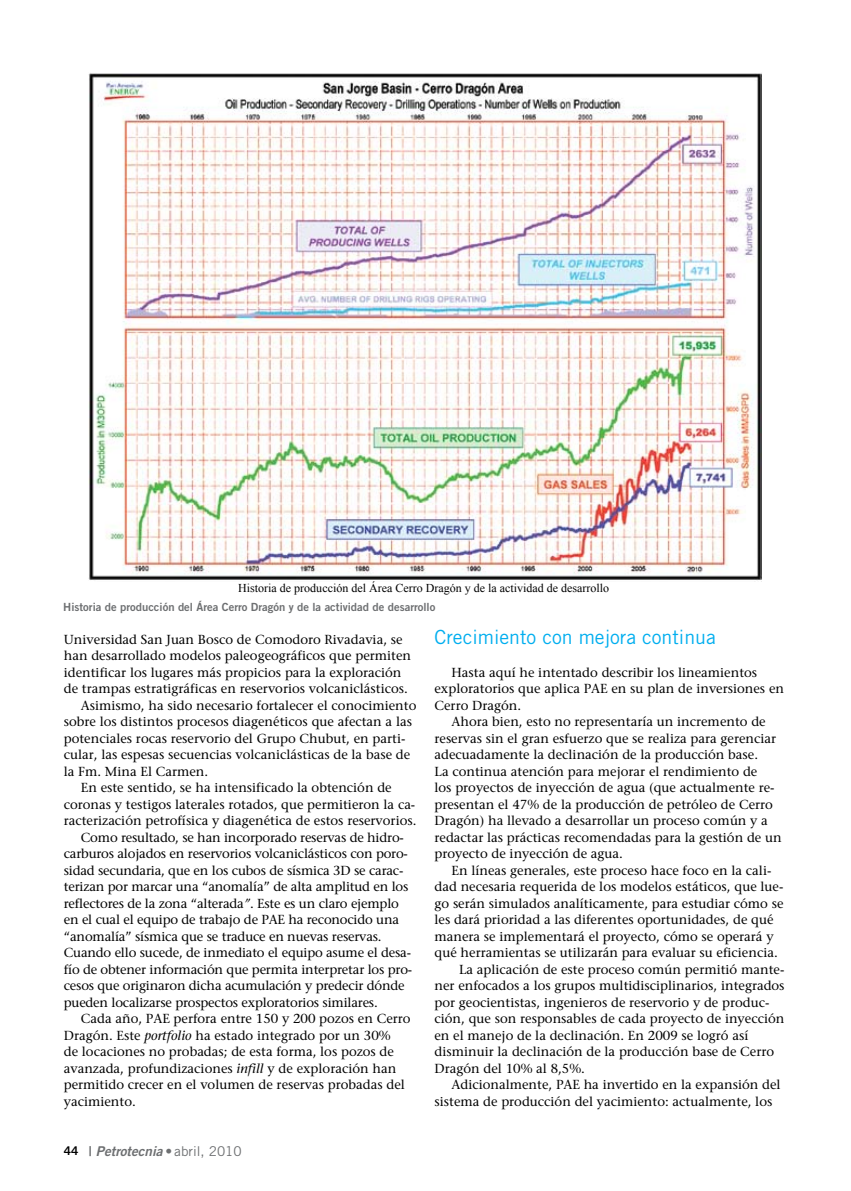
<style>
.page{position:relative;width:851px;height:1191px;background:#fff}
.page>*{position:absolute;margin:0;border:0;box-sizing:border-box;transform-origin:0 0}
.t1{font:19.5px "Trade Gothic";color:#00aeef}
.t2{font:italic 13.5px "Trade Gothic Bold Two";color:#6d6f71}
.t3{font:13.05px/16.5px "Stone Serif";color:#000}
.t4{font:12px "Times New Roman";color:#000}
.t5{font:11.25px "Trade Gothic Bold Two";color:#6d6f71}
.s1{font-style:italic}
.s2{font-style:normal;font-size:12px;color:#000}
.s3{font-style:normal}
.s4{font-family:"Trade Gothic";font-style:normal}
</style>
<div class="page">
<img style="left:88px;top:73px;width:673px;height:507px">
<p class="t4" style="left:238px;top:581px;width:372px">Historia de producción del Área Cerro Dragón y de la actividad de desarrollo</p>
<p class="t5" style="left:63px;top:600px;width:373px">Historia de producción del Área Cerro Dragón y de la actividad de desarrollo</p>
<p class="t3" style="left:64px;top:631px;width:340px">Universidad San Juan Bosco de Comodoro Rivadavia, se</p>
<p class="t3" style="left:64px;top:647px;width:349px">han desarrollado modelos paleogeográficos que permiten</p>
<p class="t3" style="left:64px;top:664px;width:339px">identificar los lugares más propicios para la exploración</p>
<p class="t3" style="left:64px;top:680px;width:345px">de trampas estratigráficas en reservorios volcaniclásticos.</p>
<p class="t3" style="left:81px;top:697px;width:337px">Asimismo, ha sido necesario fortalecer el conocimiento</p>
<p class="t3" style="left:64px;top:713px;width:349px">sobre los distintos procesos diagenéticos que afectan a las</p>
<p class="t3" style="left:64px;top:730px;width:343px">potenciales rocas reservorio del Grupo Chubut, en parti-</p>
<p class="t3" style="left:64px;top:746px;width:348px">cular, las espesas secuencias volcaniclásticas de la base de</p>
<p class="t3" style="left:64px;top:763px;width:146px">la Fm. Mina El Carmen.</p>
<p class="t3" style="left:81px;top:779px;width:312px">En este sentido, se ha intensificado la obtención de</p>
<p class="t3" style="left:64px;top:796px;width:353px">coronas y testigos laterales rotados, que permitieron la ca-</p>
<p class="t3" style="left:64px;top:812px;width:354px">racterización petrofísica y diagenética de estos reservorios.</p>
<p class="t3" style="left:81px;top:829px;width:324px">Como resultado, se han incorporado reservas de hidro-</p>
<p class="t3" style="left:64px;top:845px;width:345px">carburos alojados en reservorios volcaniclásticos con poro-</p>
<p class="t3" style="left:64px;top:862px;width:341px">sidad secundaria, que en los cubos de sísmica 3D se carac-</p>
<p class="t3" style="left:64px;top:878px;width:346px">terizan por marcar una “anomalía” de alta amplitud en los</p>
<p class="t3" style="left:64px;top:895px;width:336px">reflectores de la zona “alterada<span class="s1">”</span>. Este es un claro ejemplo</p>
<p class="t3" style="left:64px;top:911px;width:337px">en el cual el equipo de trabajo de PAE ha reconocido una</p>
<p class="t3" style="left:64px;top:928px;width:319px">“anomalía” sísmica que se traduce en nuevas reservas.</p>
<p class="t3" style="left:64px;top:944px;width:349px">Cuando ello sucede, de inmediato el equipo asume el desa-</p>
<p class="t3" style="left:64px;top:961px;width:350px">fío de obtener información que permita interpretar los pro-</p>
<p class="t3" style="left:64px;top:977px;width:342px">cesos que originaron dicha acumulación y predecir dónde</p>
<p class="t3" style="left:64px;top:994px;width:315px">pueden localizarse prospectos exploratorios similares.</p>
<p class="t3" style="left:81px;top:1010px;width:331px">Cada año, PAE perfora entre 150 y 200 pozos en Cerro</p>
<p class="t3" style="left:64px;top:1026px;width:328px">Dragón. Este <span class="s1">portfolio</span> ha estado integrado por un 30%</p>
<p class="t3" style="left:64px;top:1043px;width:331px">de locaciones no probadas; de esta forma, los pozos de</p>
<p class="t3" style="left:64px;top:1059px;width:334px">avanzada, profundizaciones <span class="s1">infill</span> y de exploración han</p>
<p class="t3" style="left:64px;top:1076px;width:342px">permitido crecer en el volumen de reservas probadas del</p>
<p class="t3" style="left:64px;top:1092px;width:74px">yacimiento.</p>
<p class="t2" style="left:64px;top:1142px;width:179px"><span class="s2">44</span> <span class="s3">|</span> Petrotecnia <span class="s3">•</span> <span class="s4">abril, 2010</span></p>
<h1 class="t1" style="left:434px;top:625px;width:283px">Crecimiento con mejora continua</h1>
<p class="t3" style="left:434px;top:664px;width:351px;text-indent:17px">Hasta aquí he intentado describir los lineamientos exploratorios que aplica PAE en su plan de inversiones en<br>Cerro Dragón.</p>
<p class="t3" style="left:434px;top:713px;width:348px;text-indent:17px">Ahora bien, esto no representaría un incremento de reservas sin el gran esfuerzo que se realiza para gerenciar adecuadamente la declinación de la producción base.<br>La continua atención para mejorar el rendimiento de<br>los proyectos de inyección de agua (que actualmente re&shy;presentan el 47% de la producción de petróleo de Cerro Dragón) ha llevado a desarrollar un proceso común y a redactar las prácticas recomendadas para la gestión de un proyecto de inyección de agua.</p>
<p class="t3" style="left:451px;top:862px;width:321px">En líneas generales, este proceso hace foco en la cali-</p>
<p class="t3" style="left:434px;top:878px;width:350px">dad necesaria requerida de los modelos estáticos, que lue-</p>
<p class="t3" style="left:434px;top:895px;width:350px">go serán simulados analíticamente, para estudiar cómo se</p>
<p class="t3" style="left:434px;top:911px;width:340px">les dará prioridad a las diferentes oportunidades, de qué</p>
<p class="t3" style="left:434px;top:928px;width:340px">manera se implementará el proyecto, cómo se operará y</p>
<p class="t3" style="left:434px;top:944px;width:345px">qué herramientas se utilizarán para evaluar su eficiencia.</p>
<p class="t3" style="left:459px;top:961px;width:327px">La aplicación de este proceso común permitió mante-</p>
<p class="t3" style="left:434px;top:977px;width:351px">ner enfocados a los grupos multidisciplinarios, integrados</p>
<p class="t3" style="left:434px;top:994px;width:336px">por geocientistas, ingenieros de reservorio y de produc-</p>
<p class="t3" style="left:434px;top:1010px;width:351px">ción, que son responsables de cada proyecto de inyección</p>
<p class="t3" style="left:434px;top:1027px;width:315px">en el manejo de la declinación. En 2009 se logró así</p>
<p class="t3" style="left:434px;top:1043px;width:341px">disminuir la declinación de la producción base de Cerro</p>
<p class="t3" style="left:434px;top:1059px;width:152px">Dragón del 10% al 8,5%.</p>
<p class="t3" style="left:451px;top:1076px;width:330px">Adicionalmente, PAE ha invertido en la expansión del</p>
<p class="t3" style="left:434px;top:1092px;width:339px">sistema de producción del yacimiento: actualmente, los</p>
</div>
